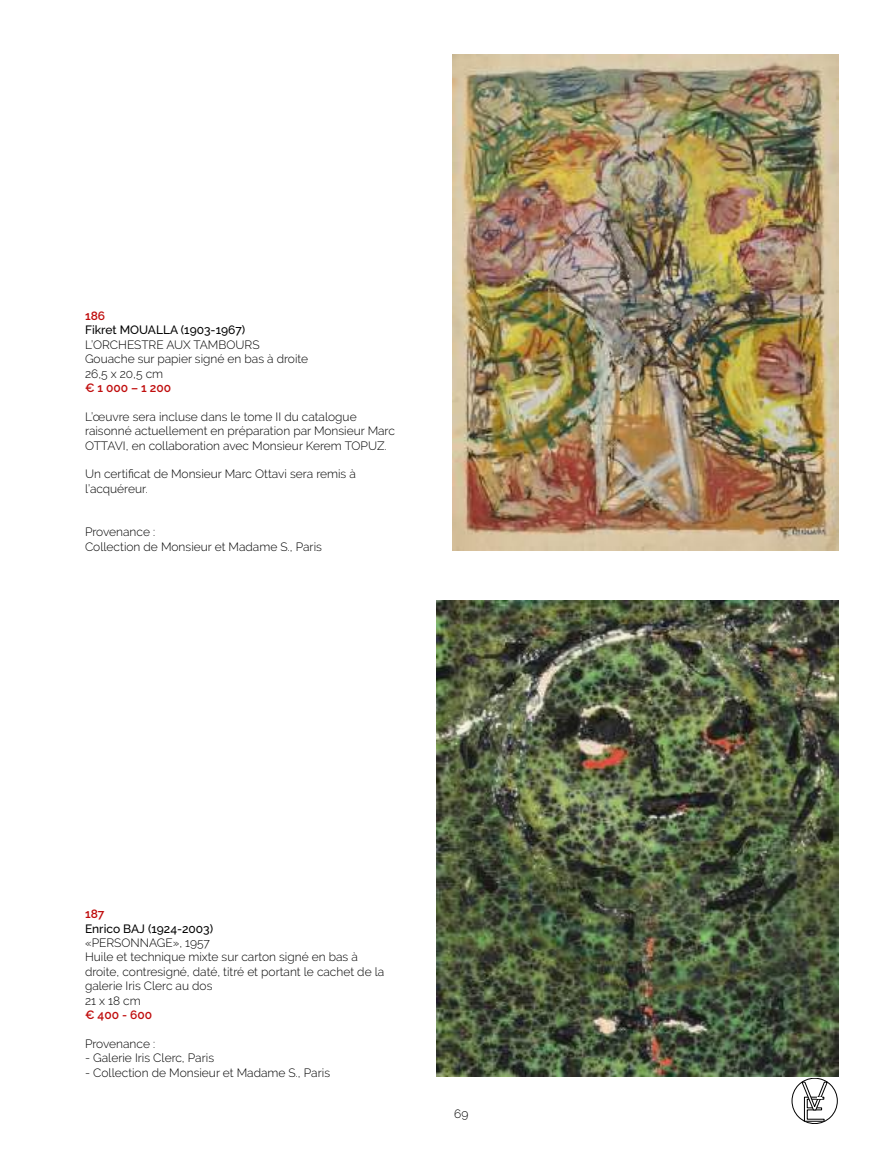
<style>
.page{position:relative;width:893px;height:1149px;background:#fff}
.page>*{position:absolute;margin:0;border:0;box-sizing:border-box;transform-origin:0 0}
.t1{font:300 12px/14.4px "Raleway";color:#000}
.t2{font:500 12px "Raleway";color:#000}
.t3{font:600 12px "Raleway";color:#c00d0d}
</style>
<div class="page">
<svg style="left:792px;top:1078px;width:45px;height:45px"></svg>
<img style="left:452px;top:54px;width:387px;height:496px">
<img style="left:437px;top:600px;width:402px;height:476px">
<p class="t3" style="left:85px;top:309px;width:22px">186</p>
<p class="t2" style="left:85px;top:323px;width:162px">Fikret MOUALLA (1903-1967)</p>
<p class="t1" style="left:85px;top:337px;width:225px">L’ORCHESTRE AUX TAMBOURS<br>Gouache sur papier signé en bas à droite<br>26,5 x 20,5 cm</p>
<p class="t3" style="left:85px;top:381px;width:88px">€ 1 000 – 1 200</p>
<p class="t1" style="left:85px;top:409px;width:311px">L’œuvre sera incluse dans le tome II du catalogue raisonné actuellement en préparation par Monsieur Marc<br>OTTAVI, en collaboration avec Monsieur Kerem TOPUZ.</p>
<p class="t1" style="left:85px;top:467px;width:272px">Un certificat de Monsieur Marc Ottavi sera remis à l’acquéreur.</p>
<p class="t1" style="left:85px;top:524px;width:238px">Provenance :<br>Collection de Monsieur et Madame S., Paris</p>
<p class="t3" style="left:85px;top:906px;width:21px">187</p>
<p class="t2" style="left:85px;top:921px;width:130px">Enrico BAJ (1924-2003)</p>
<p class="t1" style="left:85px;top:935px;width:301px">«PERSONNAGE», 1957<br>Huile et technique mixte sur carton signé en bas à droite, contresigné, daté, titré et portant le cachet de la galerie Iris Clerc au dos<br>21 x 18 cm</p>
<p class="t3" style="left:85px;top:1007px;width:69px">€ 400 - 600</p>
<p class="t1" style="left:85px;top:1035px;width:72px">Provenance :</p>
<p class="t1" style="left:85px;top:1050px;width:131px">- Galerie Iris Clerc, Paris</p>
<p class="t1" style="left:85px;top:1064px;width:247px">- Collection de Monsieur et Madame S., Paris</p>
<p class="t1" style="left:454px;top:1106px;width:16px">69</p>
</div>
